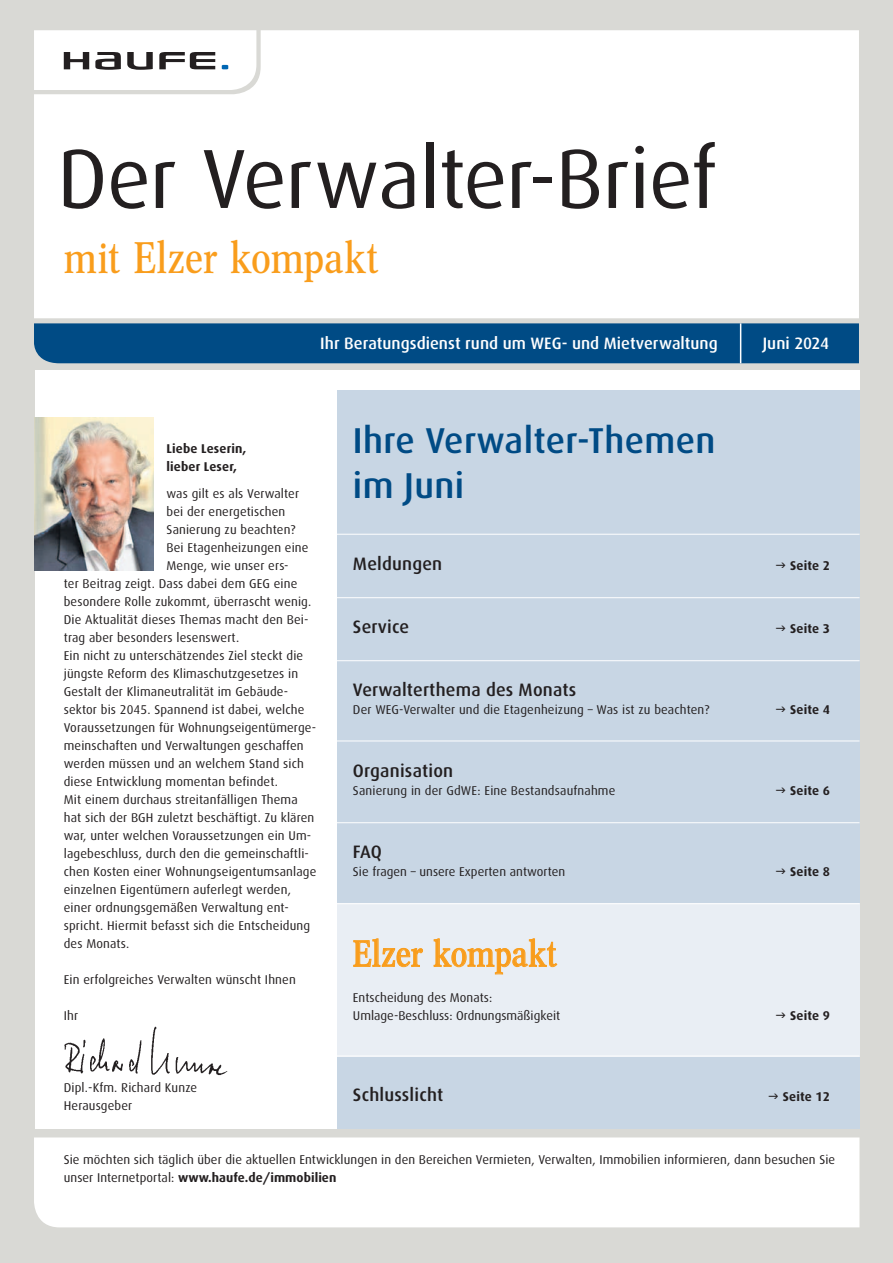
<style>
.page{position:relative;width:893px;height:1263px;background:#d9d9d5}
.page>*{position:absolute;margin:0;border:0;box-sizing:border-box;transform-origin:0 0}
.t1{font:84px "Dax";letter-spacing:-.01em;color:#231f20}
.t2{font:43.35px "Concorde Nova";letter-spacing:.005em;color:#f99d1c}
.t3{font:500 36px/45px "Dax";letter-spacing:.01em;color:#004b85}
.t4{font:36px "Concorde Nova";letter-spacing:.005em;color:#f99d1c}
.t5{font:500 18px "Dax";letter-spacing:.01em;color:#231f20}
.t6{font:500 16.5px "Dax";color:#fff}
.t7{font:12.75px/18px "Dax";letter-spacing:.01em;color:#231f20}
.t8{font:700 12.75px/18px "Dax";letter-spacing:.01em;color:#231f20}
.s1{font-weight:700}
</style>
<div class="page">
<div style="left:34px;top:30px;width:825px;height:288px;background:#fff"></div>
<div style="left:34px;top:1137px;width:825px;height:90px;background:#fff"></div>
<div style="left:35px;top:370px;width:824px;height:758px;background:#fff"></div>
<div style="left:34px;top:323px;width:825px;height:40px;background:#004b85"></div>
<hr style="left:740px;top:323px;width:1px;height:40px;background:#fff">
<div style="left:337px;top:390px;width:522px;height:738px;background:#c8d6e4"></div>
<div style="left:330px;top:903px;width:529px;height:153px;background:#e9eef4"></div>
<svg style="left:34px;top:30px;width:222px;height:60px;background:#e7e7e7"></svg>
<hr style="left:328px;top:534px;width:531px;height:1px;background:#fff">
<hr style="left:328px;top:597px;width:531px;height:1px;background:#fff">
<hr style="left:328px;top:660px;width:531px;height:1px;background:#fff">
<hr style="left:328px;top:741px;width:531px;height:1px;background:#fff">
<hr style="left:328px;top:822px;width:531px;height:1px;background:#fff">
<hr style="left:327px;top:1056px;width:532px;height:1px;background:#fff">
<svg style="left:353px;top:938px;width:70px;height:29px"></svg>
<svg style="left:433px;top:938px;width:125px;height:37px"></svg>
<hr style="left:328px;top:903px;width:531px;height:1px;background:#fff">
<img style="left:34px;top:417px;width:120px;height:153px">
<img style="left:64px;top:1026px;width:164px;height:50px">
<h1 class="t1" style="left:57px;top:130px;width:661px">Der Verwalter-Brief</h1>
<h2 class="t2" style="left:64px;top:233px;width:316px">mit Elzer kompakt</h2>
<p class="t6" style="left:320px;top:333px;width:399px">Ihr Beratungsdienst rund um WEG- und Mietverwaltung</p>
<p class="t6" style="left:763px;top:333px;width:68px">Juni 2024</p>
<p class="t8" style="left:166px;top:440px;width:81px">Liebe Leserin, lieber Leser,</p>
<p class="t7" style="left:166px;top:485px;width:134px">was gilt es als Verwalter</p>
<p class="t7" style="left:166px;top:503px;width:120px">bei der energetischen</p>
<p class="t7" style="left:166px;top:521px;width:131px">Sanierung zu beachten?</p>
<p class="t7" style="left:166px;top:539px;width:144px">Bei Etagenheizungen eine</p>
<p class="t7" style="left:166px;top:557px;width:124px">Menge, wie unser ers-</p>
<p class="t7" style="left:64px;top:575px;width:235px">ter Beitrag zeigt. Dass dabei dem GEG eine</p>
<p class="t7" style="left:64px;top:593px;width:249px">besondere Rolle zukommt, überrascht wenig.</p>
<p class="t7" style="left:64px;top:611px;width:246px">Die Aktualität dieses Themas macht den Bei-</p>
<p class="t7" style="left:64px;top:629px;width:177px">trag aber besonders lesenswert.</p>
<p class="t7" style="left:64px;top:647px;width:241px">Ein nicht zu unterschätzendes Ziel steckt die</p>
<p class="t7" style="left:64px;top:665px;width:236px">jüngste Reform des Klimaschutzgesetzes in</p>
<p class="t7" style="left:64px;top:683px;width:226px">Gestalt der Klimaneutralität im Gebäude-</p>
<p class="t7" style="left:64px;top:701px;width:242px">sektor bis 2045. Spannend ist dabei, welche</p>
<p class="t7" style="left:64px;top:719px;width:254px">Voraussetzungen für Wohnungseigentümerge-</p>
<p class="t7" style="left:64px;top:737px;width:241px">meinschaften und Verwaltungen geschaffen</p>
<p class="t7" style="left:64px;top:755px;width:242px">werden müssen und an welchem Stand sich</p>
<p class="t7" style="left:64px;top:773px;width:216px">diese Entwicklung momentan befindet.</p>
<p class="t7" style="left:64px;top:791px;width:236px">Mit einem durchaus streitanfälligen Thema</p>
<p class="t7" style="left:64px;top:809px;width:252px">hat sich der BGH zuletzt beschäftigt. Zu klären</p>
<p class="t7" style="left:64px;top:827px;width:249px">war, unter welchen Voraussetzungen ein Um-</p>
<p class="t7" style="left:64px;top:845px;width:247px">lagebeschluss, durch den die gemeinschaftli-</p>
<p class="t7" style="left:64px;top:863px;width:254px">chen Kosten einer Wohnungseigentumsanlage</p>
<p class="t7" style="left:64px;top:881px;width:229px">einzelnen Eigentümern auferlegt werden,</p>
<p class="t7" style="left:64px;top:899px;width:226px">einer ordnungsgemäßen Verwaltung ent-</p>
<p class="t7" style="left:64px;top:917px;width:248px">spricht. Hiermit befasst sich die Entscheidung</p>
<p class="t7" style="left:64px;top:935px;width:67px">des Monats.</p>
<p class="t7" style="left:64px;top:971px;width:234px">Ein erfolgreiches Verwalten wünscht Ihnen</p>
<p class="t7" style="left:64px;top:1007px;width:16px">Ihr</p>
<p class="t7" style="left:64px;top:1079px;width:135px">Dipl.-Kfm. Richard Kunze<br>Herausgeber</p>
<h3 class="t3" style="left:353px;top:419px;width:364px">Ihre Verwalter-Themen im Juni</h3>
<h3 class="t5" style="left:353px;top:554px;width:91px">Meldungen</h3>
<p class="t8" style="left:790px;top:557px;width:41px">Seite 2</p>
<h3 class="t5" style="left:353px;top:617px;width:58px">Service</h3>
<p class="t8" style="left:790px;top:620px;width:41px">Seite 3</p>
<h3 class="t5" style="left:353px;top:680px;width:225px">Verwalterthema des Monats</h3>
<p class="t7" style="left:353px;top:701px;width:358px">Der WEG-Verwalter und die Etagenheizung – Was ist zu beachten?</p>
<p class="t8" style="left:790px;top:701px;width:41px">Seite 4</p>
<h3 class="t5" style="left:353px;top:761px;width:102px">Organisation</h3>
<p class="t7" style="left:353px;top:782px;width:264px">Sanierung in der GdWE: Eine Bestandsaufnahme</p>
<p class="t8" style="left:790px;top:782px;width:41px">Seite 6</p>
<h3 class="t5" style="left:353px;top:842px;width:31px">FAQ</h3>
<p class="t7" style="left:353px;top:863px;width:214px">Sie fragen – unsere Experten antworten</p>
<p class="t8" style="left:790px;top:863px;width:41px">Seite 8</p>
<h3 class="t4" style="left:353px;top:933px;width:205px">Elzer kompakt</h3>
<p class="t7" style="left:353px;top:989px;width:209px">Entscheidung des Monats:<br>Umlage-Beschluss: Ordnungsmäßigkeit</p>
<p class="t8" style="left:790px;top:1007px;width:41px">Seite 9</p>
<h3 class="t5" style="left:353px;top:1085px;width:92px">Schlusslicht</h3>
<p class="t8" style="left:783px;top:1088px;width:49px">Seite 12</p>
<p class="t7" style="left:64px;top:1151px;width:773px">Sie möchten sich täglich über die aktuellen Entwicklungen in den Bereichen Vermieten, Verwalten, Immobilien informieren, dann besuchen Sie unser Internetportal: <span class="s1">www.haufe.de/immobilien</span></p>
</div>
